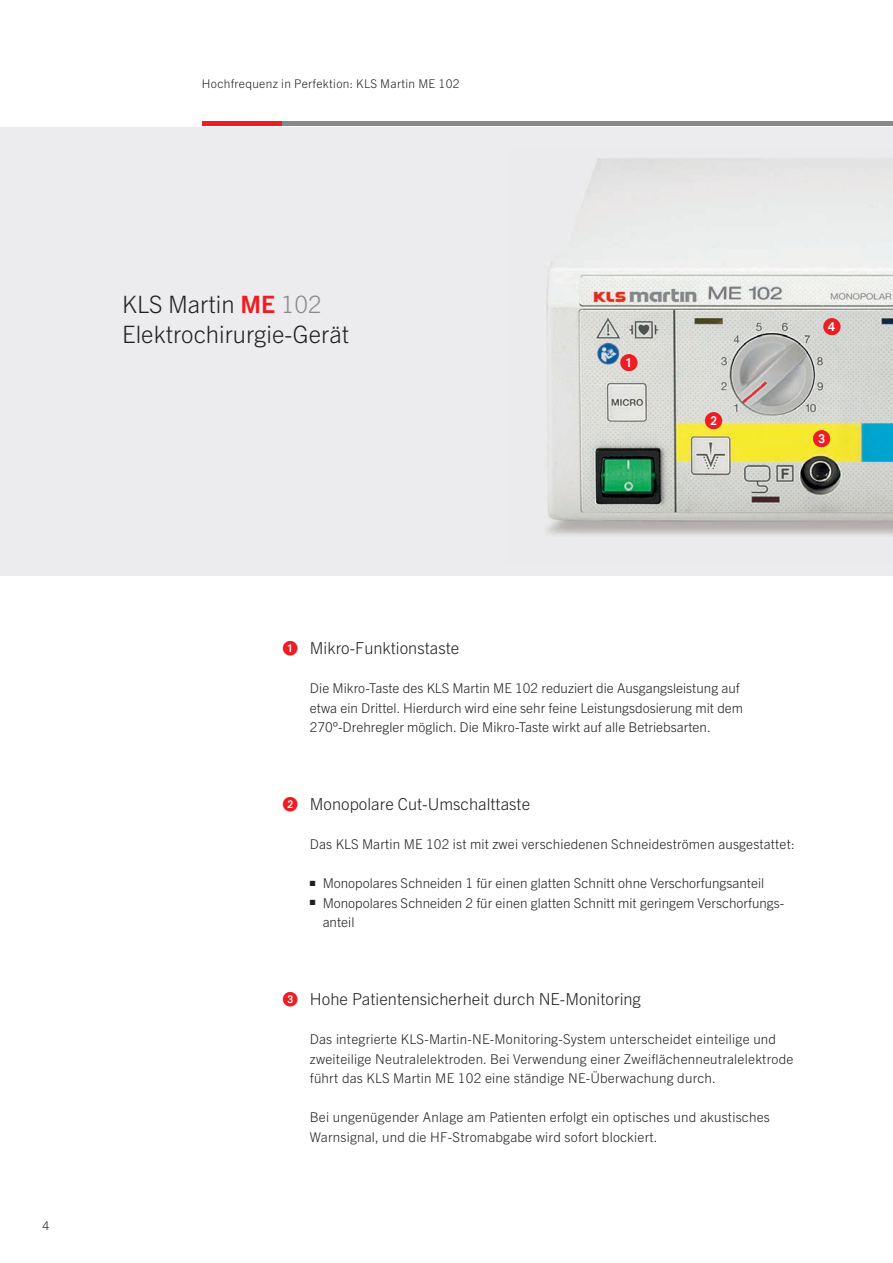
<style>
.page{position:relative;width:893px;height:1263px;background:#fff}
.page>*{position:absolute;margin:0;border:0;box-sizing:border-box;transform-origin:0 0}
.t1{font:300 24px/30px "Trade Gothic Next LT Pro";color:#231f20}
.t2{font:17.1px "European Pi One";color:#ee1d23}
.t3{font:300 16.5px "Trade Gothic Next LT Pro";color:#231f20}
.t4{font:15px "European Pi One";color:#ee1d23}
.t5{font:300 13.5px/19.5px "Trade Gothic Next LT Pro";letter-spacing:.01em;color:#231f20}
.t6{font:300 12px "Trade Gothic Next LT Pro";letter-spacing:.025em;color:#231f20}
.s1{font-weight:700;color:#ee1d23}
.s2{color:#87898c}
</style>
<div class="page">
<div style="left:0;top:128px;width:893px;height:448px;background:#ececee"></div>
<img style="left:546px;top:158px;width:347px;height:377px">
<hr style="left:202px;top:121px;width:80px;height:4px;background:#ee1d23">
<hr style="left:283px;top:121px;width:610px;height:4px;background:#87898c">
<div style="left:622px;top:356px;width:13px;height:13px;background:#fff;border-radius:50%"></div>
<div style="left:707px;top:415px;width:13px;height:13px;background:#fff;border-radius:50%"></div>
<div style="left:815px;top:433px;width:13px;height:13px;background:#fff;border-radius:50%"></div>
<div style="left:825px;top:321px;width:13px;height:13px;background:#fff;border-radius:50%"></div>
<p class="t6" style="left:202px;top:75px;width:259px">Hochfrequenz in Perfektion: KLS Martin ME 102</p>
<h1 class="t1" style="left:122px;top:288px;width:228px">KLS Martin <span class="s1">ME</span> <span class="s2">102<br></span>Elektrochirurgie-Gerät</h1>
<p class="t2" style="left:620px;top:353px;width:19px">1</p>
<p class="t2" style="left:705px;top:411px;width:19px">2</p>
<p class="t2" style="left:823px;top:317px;width:19px">4</p>
<p class="t2" style="left:813px;top:429px;width:19px">3</p>
<p class="t6" style="left:43px;top:1217px;width:8px">4</p>
<p class="t4" style="left:283px;top:640px;width:16px">1</p>
<p class="t3" style="left:310px;top:637px;width:151px">Mikro-Funktionstaste</p>
<p class="t5" style="left:310px;top:678px;width:435px">Die Mikro-Taste des KLS Martin ME 102 reduziert die Ausgangsleistung auf etwa ein Drittel. Hierdurch wird eine sehr feine Leistungsdosierung mit dem<br>270°-Drehregler möglich. Die Mikro-Taste wirkt auf alle Betriebsarten.</p>
<p class="t4" style="left:283px;top:796px;width:16px">2</p>
<p class="t3" style="left:310px;top:793px;width:222px">Monopolare Cut-Umschalttaste</p>
<p class="t5" style="left:310px;top:834px;width:486px">Das KLS Martin ME 102 ist mit zwei verschiedenen Schneideströmen ausgestattet:</p>
<p class="t5" style="left:310px;top:873px;width:456px">■ Monopolares Schneiden 1 für einen glatten Schnitt ohne Verschorfungsanteil</p>
<p class="t5" style="left:323px;top:892px;width:463px;text-indent:-13px">■ Monopolares Schneiden 2 für einen glatten Schnitt mit geringem Verschorfungs&shy;anteil</p>
<p class="t4" style="left:283px;top:991px;width:16px">3</p>
<p class="t3" style="left:310px;top:988px;width:333px">Hohe Patientensicherheit durch NE-Monitoring</p>
<p class="t5" style="left:310px;top:1029px;width:485px">Das integrierte KLS-Martin-NE-Monitoring-System unterscheidet einteilige und zweiteilige Neutralelektroden. Bei Verwendung einer Zweiflächenneutralelektrode führt das KLS Martin ME 102 eine ständige NE-Überwachung durch.</p>
<p class="t5" style="left:310px;top:1107px;width:461px">Bei ungenügender Anlage am Patienten erfolgt ein optisches und akustisches<br>Warnsignal, und die HF-Stromabgabe wird sofort blockiert.</p>
</div>
